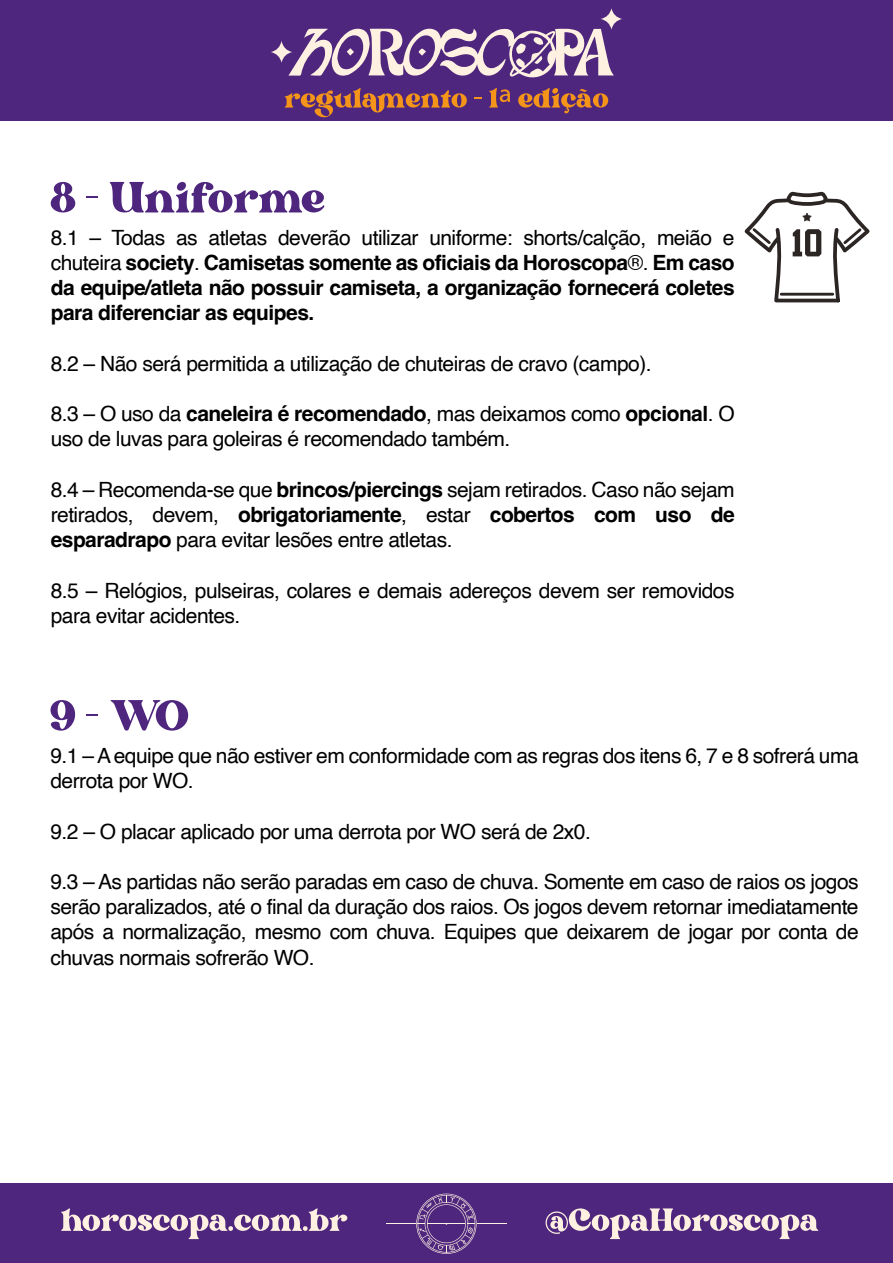
<style>
.page{position:relative;width:893px;height:1263px;background:#fff}
.page>*{position:absolute;margin:0;border:0;box-sizing:border-box;transform-origin:0 0}
.t1{font:60px "Bright";color:#4f267e}
.t2{font:21px/25.2px "Helvetica";letter-spacing:-.025em;color:#000101}
.t3{font:700 21px/25.2px "Helvetica";letter-spacing:-.025em;color:#000101;text-align:justify}
.s1{font-weight:400}
.s2{font-weight:700}
</style>
<div class="page">
<svg style="left:744px;top:191px;width:126px;height:112px"></svg>
<div style="left:0;top:1183px;width:893px;height:80px;background:#4f267e"></div>
<svg style="left:387px;top:1193px;width:119px;height:61px"></svg>
<svg style="left:61px;top:1208px;width:286px;height:31px"></svg>
<svg style="left:546px;top:1208px;width:272px;height:31px"></svg>
<div style="left:0;top:0;width:893px;height:121px;background:#4f267e"></div>
<svg style="left:601px;top:8px;width:21px;height:22px"></svg>
<svg style="left:271px;top:41px;width:21px;height:22px"></svg>
<svg style="left:288px;top:27px;width:326px;height:51px"></svg>
<svg style="left:347px;top:48px;width:7px;height:8px"></svg>
<svg style="left:285px;top:88px;width:182px;height:29px"></svg>
<svg style="left:489px;top:88px;width:21px;height:20px"></svg>
<svg style="left:518px;top:88px;width:90px;height:25px"></svg>
<h1 class="t1" style="left:51px;top:172px;width:276px">8 - Uniforme</h1>
<p class="t3" style="left:51px;top:227px;width:685px"><span class="s1">8.1 – Todas as atletas deverão utilizar uniforme: shorts/calção, meião e chuteira</span> society<span class="s1">.</span> Camisetas somente as oficiais da Horoscopa<span class="s1">®.</span> Em caso da equipe/atleta não possuir camiseta, a organização fornecerá coletes para diferenciar as equipes.</p>
<p class="t2" style="left:51px;top:351px;width:602px">8.2 – Não será permitida a utilização de chuteiras de cravo (campo).</p>
<p class="t2" style="left:51px;top:402px;width:685px">8.3 – O uso da <span class="s2">caneleira é recomendado</span>, mas deixamos como <span class="s2">opcional</span>. O uso de luvas para goleiras é recomendado também.</p>
<p class="t2" style="left:51px;top:477px;width:685px;text-align:justify">8.4 – Recomenda-se que <span class="s2">brincos/piercings</span> sejam retirados. Caso não sejam retirados, devem, <span class="s2">obrigatoriamente</span>, estar <span class="s2">cobertos com uso de esparadrapo</span> para evitar lesões entre atletas.</p>
<p class="t2" style="left:51px;top:578px;width:685px">8.5 – Relógios, pulseiras, colares e demais adereços devem ser removidos para evitar acidentes.</p>
<h1 class="t1" style="left:51px;top:690px;width:140px">9 – WO</h1>
<p class="t2" style="left:51px;top:743px;width:810px">9.1 – A equipe que não estiver em conformidade com as regras dos itens 6, 7 e 8 sofrerá uma derrota por WO.</p>
<p class="t2" style="left:51px;top:819px;width:542px">9.2 – O placar aplicado por uma derrota por WO será de 2x0.</p>
<p class="t2" style="left:51px;top:869px;width:810px;text-align:justify">9.3 – As partidas não serão paradas em caso de chuva. Somente em caso de raios os jogos serão paralizados, até o final da duração dos raios. Os jogos devem retornar imediatamente após a normalização, mesmo com chuva. Equipes que deixarem de jogar por conta de chuvas normais sofrerão WO.</p>
</div>
